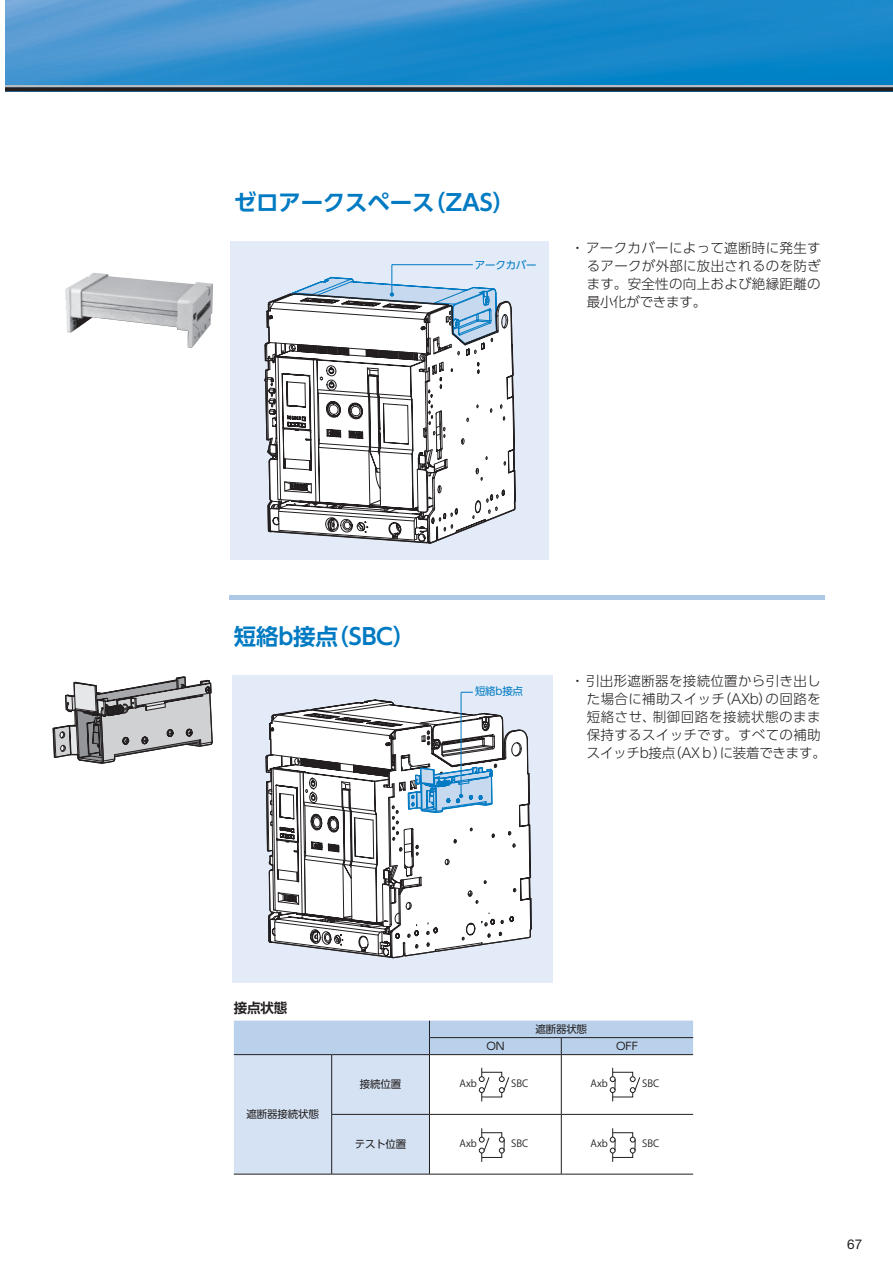
<style>
.page{position:relative;width:893px;height:1263px;background:#fff}
.page>*{position:absolute;margin:0;border:0;box-sizing:border-box;transform-origin:0 0}
.中見出し{font:700 22.5px "UD Shin Go Pro De";letter-spacing:-.01em;color:#007ac2}
.本文_中黒{font:300 13.5px/18px "UD Shin Go Pro";letter-spacing:.025em;color:#231f20;text-align:justify}
.小見出し{font:700 13.5px "UD Shin Go Pro De";color:#231f20}
.t1{font:13.5px "Helvetica Neue LT Std";color:#231f20}
.表内文字{font:10.5px "UD Shin Go Pro";letter-spacing:-.02em;color:#231f20}
.t2{font:10.5px "UD Shin Go Pro";letter-spacing:-.025em;color:#007ac2}
.t3{font:9.9px "Koz Go Pr 6 N";color:#231f20}
</style>
<div class="page">
<img style="left:65px;top:273px;width:148px;height:75px">
<div style="left:230px;top:241px;width:318px;height:319px;background:#e2ebf7"></div>
<hr style="left:392px;top:264px;width:81px;height:1px;background:#007ac2">
<svg style="left:265px;top:265px;width:250px;height:278px;background:#d0d3d7"></svg>
<svg style="left:52px;top:676px;width:161px;height:88px"></svg>
<div style="left:233px;top:676px;width:320px;height:307px;background:#e2ebf7"></div>
<svg style="left:265px;top:675px;width:267px;height:284px"></svg>
<hr style="left:461px;top:692px;width:1px;height:104px;background:#007ac2">
<svg style="left:266px;top:701px;width:264px;height:255px;background:#d3d6d9"></svg>
<img style="left:5px;top:0;width:888px;height:85px">
<svg style="left:5px;top:87px;width:888px;height:4px;background:#28292c"></svg>
<hr style="left:0;top:85px;width:893px;height:2px;background:#bcbdc0">
<hr style="left:234px;top:1174px;width:98px;height:1px;background:#231f20">
<hr style="left:332px;top:1174px;width:97px;height:1px;background:#231f20">
<hr style="left:429px;top:1174px;width:132px;height:1px;background:#231f20">
<hr style="left:561px;top:1174px;width:132px;height:1px;background:#231f20">
<svg style="left:234px;top:1020px;width:459px;height:154px"></svg>
<div style="left:230px;top:595px;width:595px;height:5px;background:#aec8e8"></div>
<hr style="left:0;top:0;width:4px;height:1263px;background:#fff">
<p class="中見出し" style="left:234px;top:184px;width:283px">ゼロアークスペース（ZAS）</p>
<p class="t2" style="left:475px;top:256px;width:63px">アークカバー</p>
<p class="本文_中黒" style="left:587px;top:239px;width:235px;text-indent:-16px">・ アークカバーによって遮断時に発生するアークが外部に放出されるのを防ぎます。安全性の向上および絶縁距離の最小化ができます。</p>
<p class="中見出し" style="left:234px;top:618px;width:183px">短絡b接点（SBC）</p>
<p class="t2" style="left:475px;top:683px;width:50px">短絡b接点</p>
<p class="本文_中黒" style="left:587px;top:671px;width:241px;text-align:left;text-indent:-16px">・ 引出形遮断器を接続位置から引き出した場合に補助スイッチ（AXb）の回路を短絡させ、制御回路を接続状態のまま保持するスイッチです。すべての補助スイッチb接点（AXｂ）に装着できます。</p>
<p class="小見出し" style="left:234px;top:997px;width:55px">接点状態</p>
<p class="表内文字" style="left:247px;top:1106px;width:74px">遮断器接続状態</p>
<p class="表内文字" style="left:360px;top:1076px;width:43px">接続位置</p>
<p class="表内文字" style="left:355px;top:1136px;width:53px">テスト位置</p>
<p class="表内文字" style="left:535px;top:1020px;width:53px">遮断器状態</p>
<p class="表内文字" style="left:486px;top:1037px;width:20px">ON</p>
<p class="表内文字" style="left:616px;top:1037px;width:23px">OFF</p>
<p class="t3" style="left:460px;top:1078px;width:19px">Axb</p>
<p class="t3" style="left:511px;top:1078px;width:19px">SBC</p>
<p class="t3" style="left:462px;top:1078px;width:19px">Axb</p>
<p class="t3" style="left:514px;top:1078px;width:19px">SBC</p>
<p class="t3" style="left:588px;top:1078px;width:19px">Axb</p>
<p class="t3" style="left:640px;top:1078px;width:19px">SBC</p>
<p class="t3" style="left:591px;top:1078px;width:19px">Axb</p>
<p class="t3" style="left:642px;top:1078px;width:19px">SBC</p>
<p class="t3" style="left:460px;top:1138px;width:19px">Axb</p>
<p class="t3" style="left:511px;top:1138px;width:19px">SBC</p>
<p class="t3" style="left:462px;top:1138px;width:19px">Axb</p>
<p class="t3" style="left:514px;top:1138px;width:19px">SBC</p>
<p class="t3" style="left:588px;top:1138px;width:19px">Axb</p>
<p class="t3" style="left:640px;top:1138px;width:19px">SBC</p>
<p class="t3" style="left:591px;top:1138px;width:19px">Axb</p>
<p class="t3" style="left:642px;top:1138px;width:19px">SBC</p>
<p class="t1" style="left:847px;top:1236px;width:17px">67</p>
</div>
